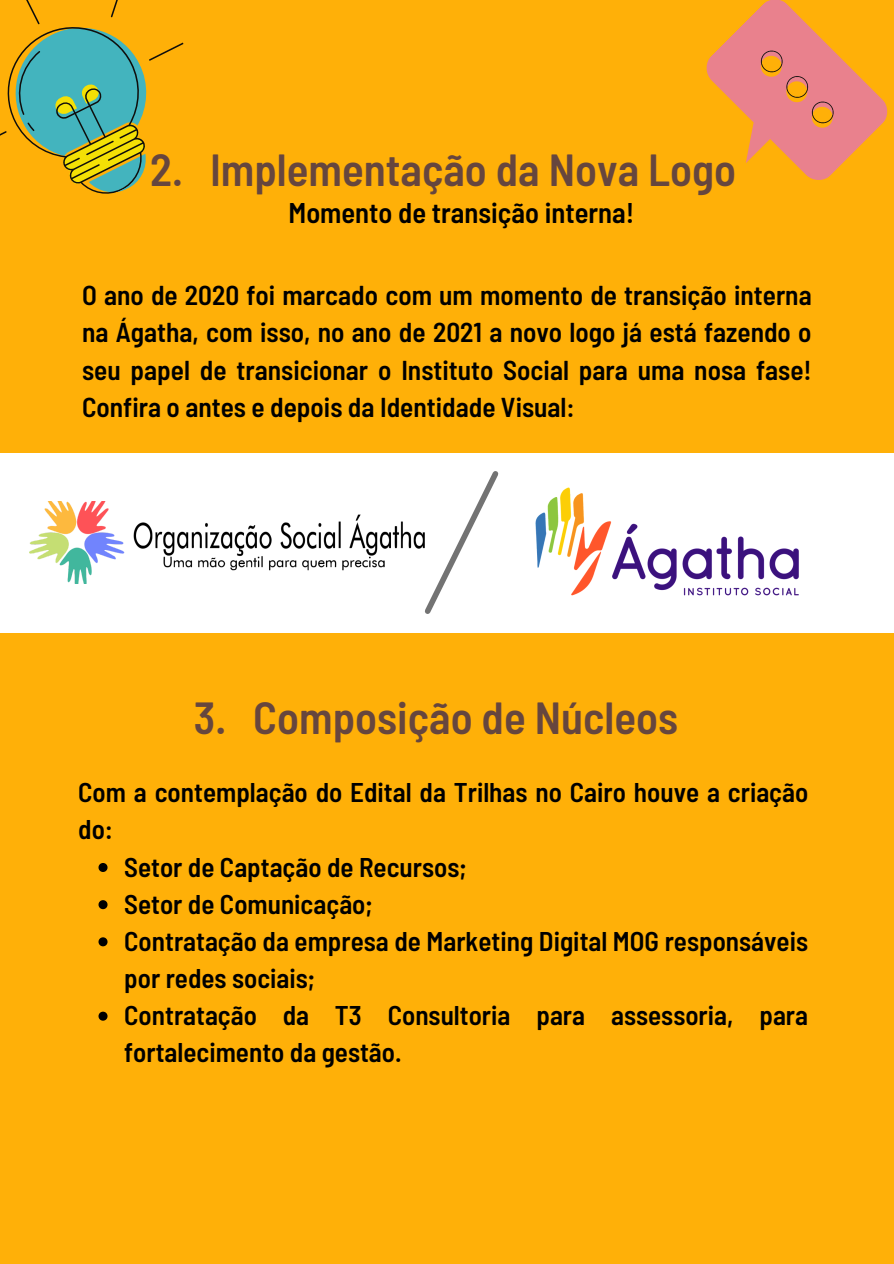
<style>
.page{position:relative;width:894px;height:1264px;background:#fff}
.page>*{position:absolute;margin:0;border:0;box-sizing:border-box;transform-origin:0 0}
.t1{font:600 semi-condensed 44.85px "Barlow";color:#66463e}
.t2{font:600 semi-condensed 28.5px "Barlow";color:#000}
.t3{font:600 semi-condensed 27.3px/37.2px "Barlow";color:#000;text-align:justify}
.t4{font:600 semi-condensed 27px/37.2px "Barlow";color:#000}
</style>
<div class="page">
<div style="left:0;top:0;width:893px;height:1263px;background:#ffb008"></div>
<svg style="left:0;top:0;width:184px;height:194px"></svg>
<svg style="left:706px;top:0;width:182px;height:180px"></svg>
<svg style="left:756px;top:46px;width:81px;height:86px;background:#e68476"></svg>
<div style="left:0;top:453px;width:893px;height:179px;background:#fff"></div>
<img style="left:30px;top:502px;width:390px;height:81px">
<img style="left:535px;top:487px;width:264px;height:109px">
<svg style="left:98px;top:863px;width:9px;height:9px"></svg>
<svg style="left:98px;top:900px;width:9px;height:9px"></svg>
<svg style="left:98px;top:937px;width:9px;height:9px"></svg>
<svg style="left:98px;top:1011px;width:9px;height:9px"></svg>
<svg style="left:420px;top:471px;width:79px;height:143px"></svg>
<p class="t1" style="left:150px;top:141px;width:587px">2. Implementação da Nova Logo</p>
<p class="t2" style="left:288px;top:194px;width:347px">Momento de transição interna!</p>
<p class="t3" style="left:82px;top:275px;width:731px">O ano de 2020 foi marcado com um momento de transição interna na Ágatha, com isso, no ano de 2021 a novo logo já está fazendo o seu papel de transicionar o Instituto Social para uma nosa fase!<br>Confira o antes e depois da Identidade Visual:</p>
<p class="t1" style="left:194px;top:689px;width:485px">3. Composição de Núcleos</p>
<p class="t4" style="left:78px;top:772px;width:731px">Com a contemplação do Edital da Trilhas no Cairo houve a criação do:</p>
<p class="t4" style="left:124px;top:847px;width:344px">Setor de Captação de Recursos;</p>
<p class="t4" style="left:124px;top:884px;width:250px">Setor de Comunicação;</p>
<p class="t4" style="left:124px;top:921px;width:685px">Contratação da empresa de Marketing Digital MOG responsáveis por redes sociais;</p>
<p class="t4" style="left:124px;top:995px;width:685px">Contratação da T3 Consultoria para assessoria, para fortalecimento da gestão.</p>
</div>
